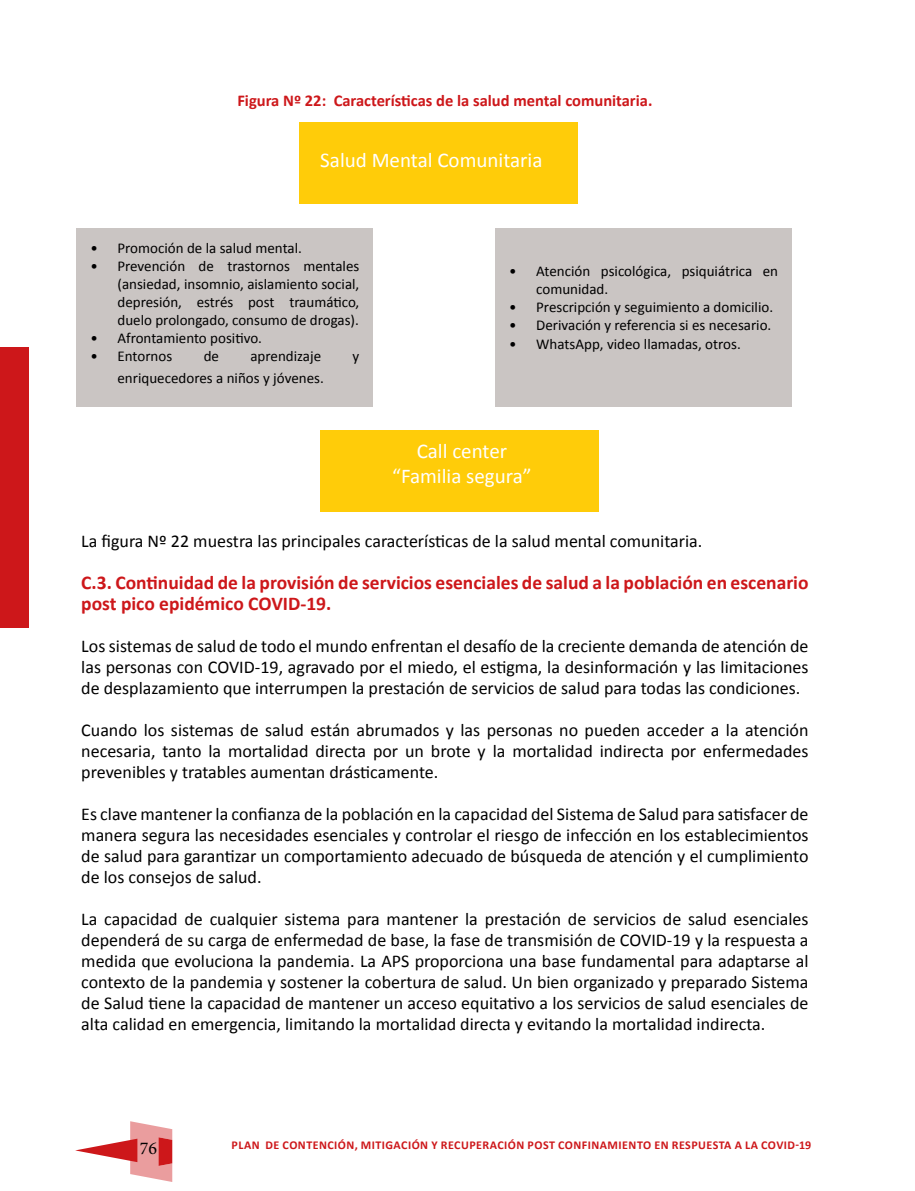
<style>
.page{position:relative;width:915px;height:1191px;background:#fff}
.page>*{position:absolute;margin:0;border:0;box-sizing:border-box;transform-origin:0 0}
.t1{font:21px/25.2px "Calibri";color:#fff;text-align:center}
.t2{font:700 19.5px/21px "Calibri";color:#cd171a}
.t3{font:18px/21px "Calibri";color:#000;text-align:justify}
.t4{font:18px "Minion Pro";color:#000}
.t5{font:700 16.5px "Calibri";color:#cd171a}
.t6{font:15px/18px "Calibri";color:#000;text-align:justify}
.t7{font:700 12px "Calibri";letter-spacing:.04em;color:#cd171a}
</style>
<div class="page">
<svg style="left:75px;top:1121px;width:97px;height:61px"></svg>
<div style="left:0;top:348px;width:29px;height:280px;background:#cd171a"></div>
<div style="left:77px;top:228px;width:296px;height:179px;background:#cac5c3"></div>
<div style="left:299px;top:123px;width:279px;height:81px;background:#ffcc09"></div>
<div style="left:495px;top:228px;width:296px;height:179px;background:#cac5c3"></div>
<div style="left:320px;top:431px;width:279px;height:81px;background:#ffcc09"></div>
<p class="t5" style="left:237px;top:89px;width:416px">Figura Nº 22: Características de la salud mental comunitaria.</p>
<p class="t1" style="left:320px;top:146px;width:223px">Salud Mental Comunitaria</p>
<p class="t6" style="left:90px;top:239px;width:213px">• Promoción de la salud mental.</p>
<p class="t6" style="left:117px;top:257px;width:243px;text-indent:-27px">• Prevención de trastornos mentales (ansiedad, insomnio, aislamiento social, depresión, estrés post traumático, duelo prolongado, consumo de drogas).</p>
<p class="t6" style="left:90px;top:329px;width:173px">• Afrontamiento positivo.</p>
<p class="t6" style="left:90px;top:347px;width:83px">• Entornos</p>
<p class="t6" style="left:203px;top:347px;width:17px">de</p>
<p class="t6" style="left:250px;top:347px;width:72px">aprendizaje</p>
<p class="t6" style="left:352px;top:347px;width:8px">y</p>
<p class="t6" style="left:117px;top:368px;width:208px">enriquecedores a niños y jóvenes.</p>
<p class="t6" style="left:536px;top:262px;width:243px;text-indent:-27px">• Atención psicológica, psiquiátrica en comunidad.</p>
<p class="t6" style="left:509px;top:298px;width:265px">• Prescripción y seguimiento a domicilio.</p>
<p class="t6" style="left:509px;top:316px;width:263px">• Derivación y referencia si es necesario.</p>
<p class="t6" style="left:509px;top:334px;width:233px">• WhatsApp, video llamadas, otros.</p>
<p class="t1" style="left:392px;top:438px;width:141px">Call center “Familia segura”</p>
<p class="t3" style="left:81px;top:530px;width:622px">La figura Nº 22 muestra las principales características de la salud mental comunitaria.</p>
<p class="t2" style="left:81px;top:571px;width:728px">C.3. Continuidad de la provisión de servicios esenciales de salud a la población en escenario post pico epidémico COVID-19.</p>
<p class="t3" style="left:81px;top:635px;width:728px">Los sistemas de salud de todo el mundo enfrentan el desafío de la creciente demanda de atención de las personas con COVID-19, agravado por el miedo, el estigma, la desinformación y las limitaciones de desplazamiento que interrumpen la prestación de servicios de salud para todas las condiciones.</p>
<p class="t3" style="left:81px;top:719px;width:728px">Cuando los sistemas de salud están abrumados y las personas no pueden acceder a la atención necesaria, tanto la mortalidad directa por un brote y la mortalidad indirecta por enfermedades prevenibles y tratables aumentan drásticamente.</p>
<p class="t3" style="left:81px;top:803px;width:728px">Es clave mantener la confianza de la población en la capacidad del Sistema de Salud para satisfacer de manera segura las necesidades esenciales y controlar el riesgo de infección en los establecimientos de salud para garantizar un comportamiento adecuado de búsqueda de atención y el cumplimiento de los consejos de salud.</p>
<p class="t3" style="left:81px;top:908px;width:728px">La capacidad de cualquier sistema para mantener la prestación de servicios de salud esenciales dependerá de su carga de enfermedad de base, la fase de transmisión de COVID-19 y la respuesta a medida que evoluciona la pandemia. La APS proporciona una base fundamental para adaptarse al contexto de la pandemia y sostener la cobertura de salud. Un bien organizado y preparado Sistema de Salud tiene la capacidad de mantener un acceso equitativo a los servicios de salud esenciales de alta calidad en emergencia, limitando la mortalidad directa y evitando la mortalidad indirecta.</p>
<p class="t4" style="left:140px;top:1135px;width:19px">76</p>
<p class="t7" style="left:231px;top:1136px;width:581px">PLAN DE CONTENCIÓN, MITIGACIÓN Y RECUPERACIÓN POST CONFINAMIENTO EN RESPUESTA A LA COVID-19</p>
</div>
